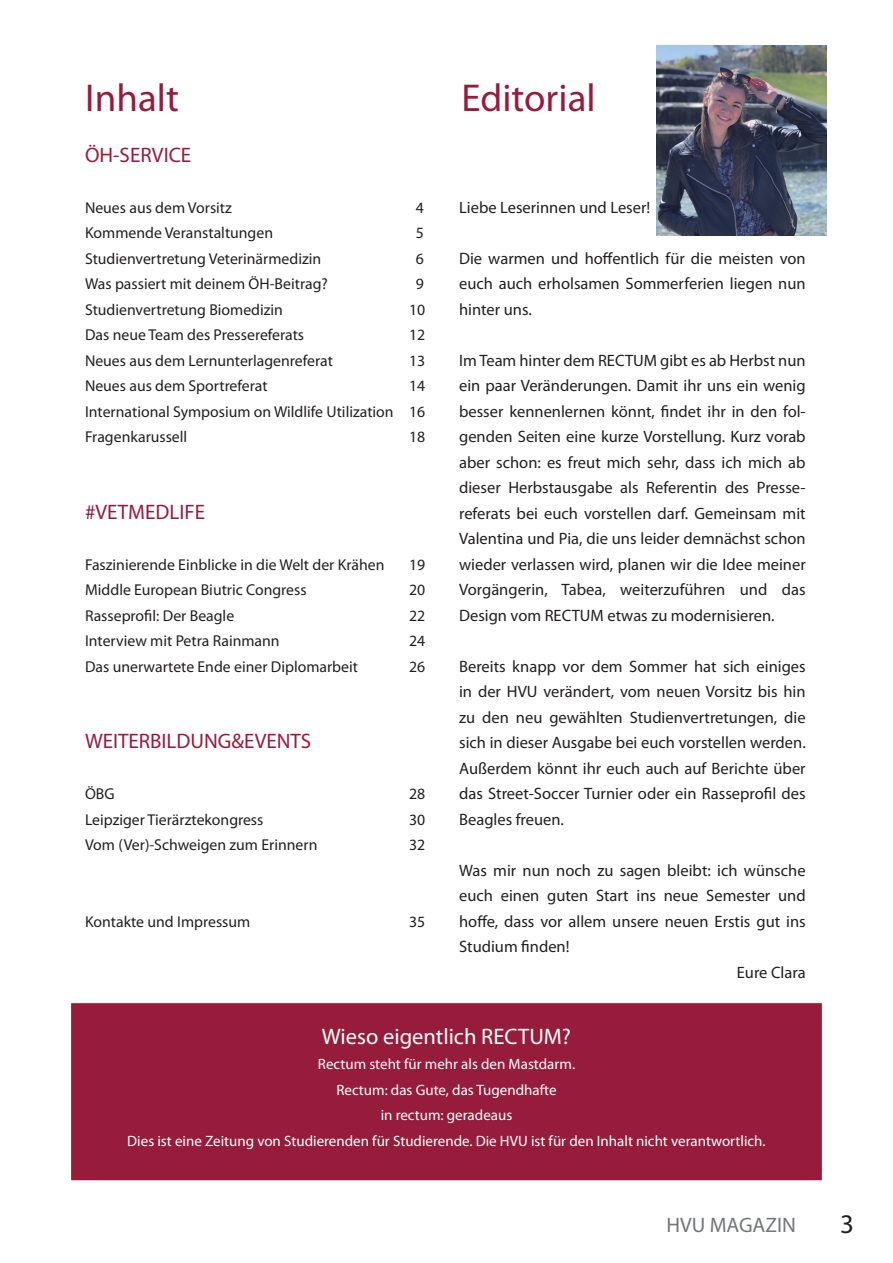
<style>
.page{position:relative;width:893px;height:1263px;background:#fff}
.page>*{position:absolute;margin:0;border:0;box-sizing:border-box;transform-origin:0 0}
.t1{font:39px "Myriad Pro";color:#971c3c}
.t2{font:27px "Myriad Pro";color:#231f20}
.t3{font:22.5px "Myriad Pro";color:#fff}
.t4{font:21px "Myriad Pro";color:#971c3c}
.t5{font:21px "Myriad Pro";color:#757679}
.t6{font:16.5px/25.5px "Myriad Pro";color:#231f20;text-align:justify}
.t7{font:15.75px/25.5px "Myriad Pro";color:#231f20;text-align:justify}
.t8{font:15px/25.5px "Myriad Pro";color:#fff;text-align:center}
</style>
<div class="page">
<div style="left:71px;top:1003px;width:751px;height:177px;background:#971c3c;border:1px solid #9c1c37"></div>
<img style="left:656px;top:45px;width:171px;height:191px">
<h1 class="t1" style="left:85px;top:73px;width:95px">Inhalt</h1>
<p class="t4" style="left:85px;top:142px;width:108px">ÖH-SERVICE</p>
<p class="t7" style="left:85px;top:194px;width:148px">Neues aus dem Vorsitz</p>
<p class="t7" style="left:416px;top:194px;width:10px">4</p>
<p class="t7" style="left:85px;top:220px;width:190px">Kommende Veranstaltungen</p>
<p class="t7" style="left:416px;top:220px;width:10px">5</p>
<p class="t7" style="left:85px;top:245px;width:238px">Studienvertretung Veterinärmedizin</p>
<p class="t7" style="left:416px;top:245px;width:10px">6</p>
<p class="t7" style="left:85px;top:271px;width:244px">Was passiert mit deinem ÖH-Beitrag?</p>
<p class="t7" style="left:416px;top:271px;width:10px">9</p>
<p class="t7" style="left:85px;top:296px;width:199px">Studienvertretung Biomedizin</p>
<p class="t7" style="left:409px;top:296px;width:18px">10</p>
<p class="t7" style="left:85px;top:322px;width:221px">Das neue Team des Pressereferats</p>
<p class="t7" style="left:409px;top:322px;width:18px">12</p>
<p class="t7" style="left:85px;top:347px;width:249px">Neues aus dem Lernunterlagenreferat</p>
<p class="t7" style="left:409px;top:347px;width:18px">13</p>
<p class="t7" style="left:85px;top:373px;width:184px">Neues aus dem Sportreferat</p>
<p class="t7" style="left:85px;top:373px;width:342px;text-indent:324px">14<br>International Symposium on Wildlife Utilization 16<br>Fragenkarussell</p>
<p class="t7" style="left:409px;top:424px;width:18px">18</p>
<p class="t4" style="left:85px;top:499px;width:121px">#VETMEDLIFE</p>
<p class="t7" style="left:85px;top:551px;width:301px">Faszinierende Einblicke in die Welt der Krähen</p>
<p class="t7" style="left:409px;top:551px;width:18px">19</p>
<p class="t7" style="left:85px;top:577px;width:223px">Middle European Biutric Congress</p>
<p class="t7" style="left:409px;top:577px;width:18px">20</p>
<p class="t7" style="left:85px;top:602px;width:151px">Rasseprofil: Der Beagle</p>
<p class="t7" style="left:409px;top:602px;width:18px">22</p>
<p class="t7" style="left:85px;top:628px;width:196px">Interview mit Petra Rainmann</p>
<p class="t7" style="left:409px;top:628px;width:18px">24</p>
<p class="t7" style="left:85px;top:653px;width:275px">Das unerwartete Ende einer Diplomarbeit</p>
<p class="t7" style="left:409px;top:653px;width:18px">26</p>
<p class="t4" style="left:85px;top:728px;width:228px">WEITERBILDUNG&amp;EVENTS</p>
<p class="t7" style="left:85px;top:781px;width:31px">ÖBG</p>
<p class="t7" style="left:409px;top:781px;width:18px">28</p>
<p class="t7" style="left:85px;top:806px;width:180px">Leipziger Tierärztekongress</p>
<p class="t7" style="left:409px;top:806px;width:18px">30</p>
<p class="t7" style="left:85px;top:832px;width:234px">Vom (Ver)-Schweigen zum Erinnern</p>
<p class="t7" style="left:409px;top:832px;width:18px">32</p>
<p class="t7" style="left:85px;top:908px;width:167px">Kontakte und Impressum</p>
<p class="t7" style="left:409px;top:908px;width:18px">35</p>
<h1 class="t1" style="left:461px;top:74px;width:136px">Editorial</h1>
<p class="t6" style="left:459px;top:194px;width:193px">Liebe Leserinnen und Leser!</p>
<p class="t6" style="left:459px;top:245px;width:348px">Die warmen und hoffentlich für die meisten von euch auch erholsamen Sommerferien liegen nun hinter uns.</p>
<p class="t6" style="left:459px;top:347px;width:348px">Im Team hinter dem RECTUM gibt es ab Herbst nun ein paar Veränderungen. Damit ihr uns ein wenig besser kennenlernen könnt, findet ihr in den fol&shy;genden Seiten eine kurze Vorstellung. Kurz vorab aber schon: es freut mich sehr, dass ich mich ab dieser Herbstausgabe als Referentin des Presse&shy;referats bei euch vorstellen darf. Gemeinsam mit Valentina und Pia, die uns leider demnächst schon wieder verlassen wird, planen wir die Idee meiner Vorgängerin, Tabea, weiterzuführen und das Design vom RECTUM etwas zu modernisieren.</p>
<p class="t6" style="left:459px;top:653px;width:348px">Bereits knapp vor dem Sommer hat sich einiges in der HVU verändert, vom neuen Vorsitz bis hin zu den neu gewählten Studienvertretungen, die sich in dieser Ausgabe bei euch vorstellen werden.<br>Außerdem könnt ihr euch auch auf Berichte über das Street-Soccer Turnier oder ein Rasseprofil des Beagles freuen.</p>
<p class="t6" style="left:459px;top:857px;width:348px">Was mir nun noch zu sagen bleibt: ich wünsche</p>
<p class="t6" style="left:459px;top:882px;width:348px">euch einen guten Start ins neue Semester und</p>
<p class="t6" style="left:459px;top:908px;width:348px">hoffe, dass vor allem unsere neuen Erstis gut ins</p>
<p class="t6" style="left:459px;top:933px;width:112px">Studium finden!</p>
<p class="t6" style="left:737px;top:959px;width:70px">Eure Clara</p>
<h3 class="t3" style="left:322px;top:1022px;width:251px">Wieso eigentlich RECTUM?</h3>
<p class="t8" style="left:127px;top:1051px;width:640px">Rectum steht für mehr als den Mastdarm.<br>Rectum: das Gute, das Tugendhafte<br>in rectum: geradeaus<br>Dies ist eine Zeitung von Studierenden für Studierende. Die HVU ist für den Inhalt nicht verantwortlich.</p>
<p class="t5" style="left:666px;top:1212px;width:131px">HVU MAGAZIN</p>
<h2 class="t2" style="left:840px;top:1207px;width:15px">3</h2>
</div>
